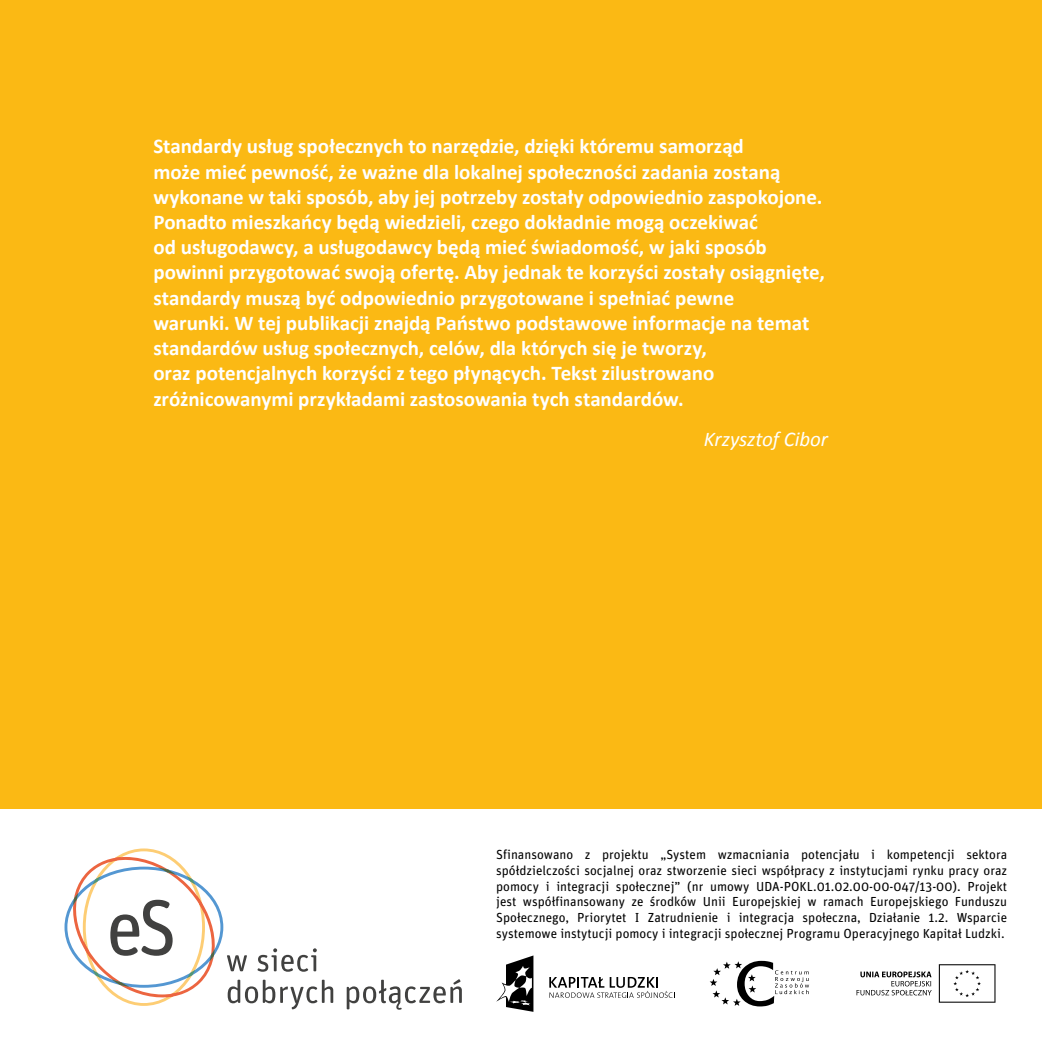
<style>
.page{position:relative;width:1042px;height:1042px;background:#fff}
.page>*{position:absolute;margin:0;border:0;box-sizing:border-box;transform-origin:0 0}
.t1{font:700 21px/25.2px "Calibri";color:#fff}
.t2{font:italic 21px "Calibri";letter-spacing:-.005em;color:#fff}
.t3{font:13.12px/15.8px "Unit Rounded CE";color:#000;text-align:justify}
</style>
<div class="page">
<div style="left:0;top:0;width:1042px;height:809px;background:#fbb914"></div>
<img style="left:116px;top:851px;width:108px;height:155px">
<img style="left:94px;top:857px;width:110px;height:140px">
<img style="left:64px;top:866px;width:159px;height:121px">
<img style="left:73px;top:867px;width:142px;height:119px">
<svg style="left:110px;top:900px;width:63px;height:56px"></svg>
<svg style="left:227px;top:955px;width:20px;height:16px"></svg>
<svg style="left:257px;top:948px;width:60px;height:24px"></svg>
<svg style="left:228px;top:979px;width:105px;height:30px"></svg>
<svg style="left:347px;top:979px;width:115px;height:30px"></svg>
<svg style="left:549px;top:977px;width:126px;height:21px"></svg>
<svg style="left:496px;top:955px;width:37px;height:57px"></svg>
<svg style="left:709px;top:961px;width:100px;height:45px"></svg>
<svg style="left:856px;top:971px;width:75px;height:24px"></svg>
<svg style="left:939px;top:964px;width:56px;height:38px"></svg>
<p class="t1" style="left:153px;top:133px;width:673px">Standardy usług społecznych to narzędzie, dzięki któremu samorząd<br>może mieć pewność, że ważne dla lokalnej społeczności zadania zostaną wykonane w taki sposób, aby jej potrzeby zostały odpowiednio zaspokojone.<br>Ponadto mieszkańcy będą wiedzieli, czego dokładnie mogą oczekiwać<br>od usługodawcy, a usługodawcy będą mieć świadomość, w jaki sposób powinni przygotować swoją ofertę. Aby jednak te korzyści zostały osiągnięte, standardy muszą być odpowiednio przygotowane i spełniać pewne<br>warunki. W tej publikacji znajdą Państwo podstawowe informacje na temat standardów usług społecznych, celów, dla których się je tworzy,<br>oraz potencjalnych korzyści z tego płynących. Tekst zilustrowano zróżnicowanymi przykładami zastosowania tych standardów.</p>
<p class="t2" style="left:704px;top:424px;width:126px">Krzysztof Cibor</p>
<p class="t3" style="left:496px;top:846px;width:512px">Sfinansowano z projektu „System wzmacniania potencjału i kompetencji sektora spółdzielczości socjalnej oraz stworzenie sieci współpracy z instytucjami rynku pracy oraz pomocy i integracji społecznej” (nr umowy UDA-POKL.01.02.00-00-047/13-00). Projekt jest współfinansowany ze środków Unii Europejskiej w ramach Europejskiego Funduszu Społecznego, Priorytet I Zatrudnienie i integracja społeczna, Działanie 1.2. Wsparcie systemowe instytucji pomocy i integracji społecznej Programu Operacyjnego Kapitał Ludzki.</p>
</div>
